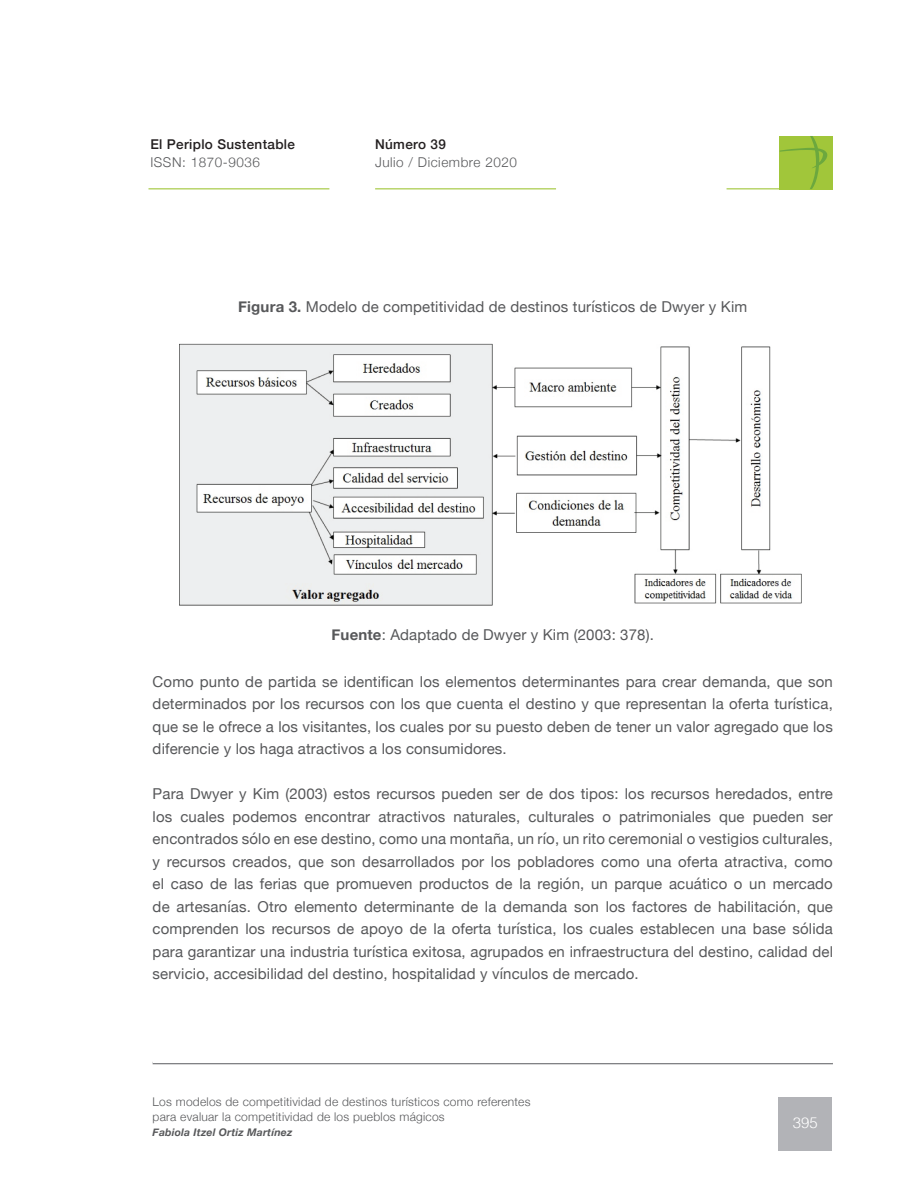
<style>
.page{position:relative;width:918px;height:1188px;background:#fff}
.page>*{position:absolute;margin:0;border:0;box-sizing:border-box;transform-origin:0 0}
.t1{font:15px/22.5px "Helvetica Neue";letter-spacing:.01em;color:#57585a;text-align:justify}
.t2{font:300 15px "Helvetica";color:#fff}
.t3{font:300 13.5px "Helvetica Neue";letter-spacing:.04em;color:#57585a}
.t4{font:500 13.5px "Helvetica Neue";letter-spacing:.025em;color:#231f20}
.t5{font:300 12px/15px "Helvetica Neue";letter-spacing:.02em;color:#57585a}
.t6{font:italic 700 10.5px "Helvetica Neue";letter-spacing:.02em;color:#57585a}
.s1{font-weight:700}
</style>
<div class="page">
<div style="left:779px;top:1098px;width:53px;height:53px;background:#b2b3b7"></div>
<hr style="left:727px;top:188px;width:106px;height:1px;background:#a1c63a">
<hr style="left:148px;top:188px;width:181px;height:1px;background:#a1c63a">
<hr style="left:375px;top:188px;width:181px;height:1px;background:#a1c63a">
<div style="left:780px;top:136px;width:53px;height:53px;background:#a1c63a"></div>
<svg style="left:780px;top:136px;width:48px;height:53px"></svg>
<img style="left:179px;top:343px;width:623px;height:263px">
<hr style="left:153px;top:1063px;width:680px;height:1px;background:#6c6d70">
<p class="t4" style="left:150px;top:133px;width:146px">El Periplo Sustentable</p>
<p class="t3" style="left:150px;top:151px;width:111px">ISSN: 1870-9036</p>
<p class="t4" style="left:375px;top:134px;width:72px">Número 39</p>
<p class="t3" style="left:375px;top:152px;width:143px">Julio / Diciembre 2020</p>
<p class="t1" style="left:238px;top:296px;width:511px"><span class="s1">Figura 3.</span> Modelo de competitividad de destinos turísticos de Dwyer y Kim</p>
<p class="t1" style="left:332px;top:625px;width:324px"><span class="s1">Fuente</span>: Adaptado de Dwyer y Kim (2003: 378).</p>
<p class="t1" style="left:153px;top:671px;width:682px">Como punto de partida se identifican los elementos determinantes para crear demanda, que son determinados por los recursos con los que cuenta el destino y que representan la oferta turística, que se le ofrece a los visitantes, los cuales por su puesto deben de tener un valor agregado que los diferencie y los haga atractivos a los consumidores.</p>
<p class="t1" style="left:153px;top:784px;width:682px">Para Dwyer y Kim (2003) estos recursos pueden ser de dos tipos: los recursos heredados, entre los cuales podemos encontrar atractivos naturales, culturales o patrimoniales que pueden ser encontrados sólo en ese destino, como una montaña, un río, un rito ceremonial o vestigios culturales, y recursos creados, que son desarrollados por los pobladores como una oferta atractiva, como el caso de las ferias que promueven productos de la región, un parque acuático o un mercado de artesanías. Otro elemento determinante de la demanda son los factores de habilitación, que comprenden los recursos de apoyo de la oferta turística, los cuales establecen una base sólida para garantizar una industria turística exitosa, agrupados en infraestructura del destino, calidad del servicio, accesibilidad del destino, hospitalidad y vínculos de mercado.</p>
<p class="t5" style="left:153px;top:1094px;width:379px">Los modelos de competitividad de destinos turísticos como referentes para evaluar la competitividad de los pueblos mágicos</p>
<p class="t6" style="left:153px;top:1124px;width:141px">Fabiola Itzel Ortiz Martínez</p>
<p class="t2" style="left:793px;top:1110px;width:27px">395</p>
</div>
